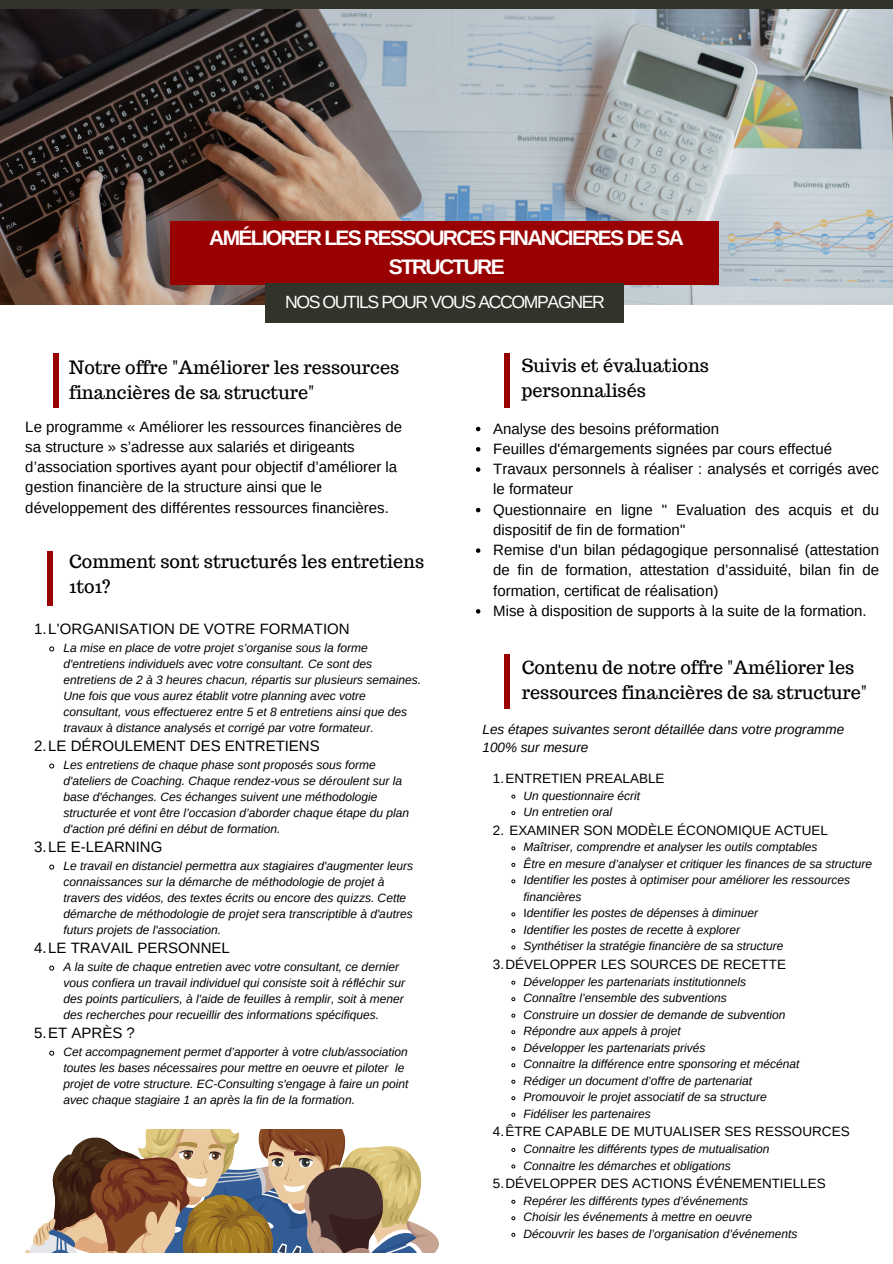
<style>
.page{position:relative;width:893px;height:1264px;background:#fff}
.page>*{position:absolute;margin:0;border:0;box-sizing:border-box;transform-origin:0 0}
.t1{font:700 21px/29.2px "Arimo";letter-spacing:-.08em;color:#fff;text-align:center}
.t2{font:18px/24.8px "Trocchi";color:#000}
.t3{font:17.7px "Arimo";letter-spacing:-.08em;color:#fff}
.t4{font:15px/20.2px "Arimo";color:#000}
.t5{font:13.5px "Arimo";color:#000}
.t6{font:italic 13.5px/18.8px "Arimo";color:#000}
.t7{font:italic 12px/16px "Arimo";color:#000}
.s1{font-style:normal}
</style>
<div class="page">
<div style="left:0;top:0;width:892px;height:10px;background:#32332a"></div>
<img style="left:0;top:10px;width:892px;height:295px">
<div style="left:170px;top:222px;width:549px;height:63px;background:#990001"></div>
<div style="left:54px;top:354px;width:5px;height:54px;background:#990001"></div>
<hr style="left:505px;top:654px;width:4px;height:55px;background:#990001">
<div style="left:47px;top:552px;width:5px;height:54px;background:#990001"></div>
<div style="left:265px;top:284px;width:359px;height:38px;background:#32332a"></div>
<hr style="left:505px;top:354px;width:4px;height:54px;background:#990001">
<svg style="left:25px;top:1129px;width:414px;height:123px"></svg>
<svg style="left:49px;top:646px;width:6px;height:6px"></svg>
<svg style="left:49px;top:763px;width:6px;height:6px"></svg>
<svg style="left:49px;top:864px;width:6px;height:6px"></svg>
<svg style="left:49px;top:965px;width:6px;height:6px"></svg>
<svg style="left:49px;top:1050px;width:6px;height:6px"></svg>
<svg style="left:476px;top:427px;width:4px;height:4px"></svg>
<svg style="left:476px;top:447px;width:4px;height:4px"></svg>
<svg style="left:476px;top:467px;width:4px;height:5px"></svg>
<svg style="left:476px;top:508px;width:4px;height:4px"></svg>
<svg style="left:476px;top:548px;width:4px;height:5px"></svg>
<svg style="left:476px;top:609px;width:4px;height:4px"></svg>
<svg style="left:511px;top:794px;width:5px;height:5px"></svg>
<svg style="left:511px;top:811px;width:5px;height:4px"></svg>
<svg style="left:511px;top:846px;width:5px;height:4px"></svg>
<svg style="left:511px;top:862px;width:5px;height:5px"></svg>
<svg style="left:511px;top:879px;width:5px;height:4px"></svg>
<svg style="left:511px;top:912px;width:5px;height:4px"></svg>
<svg style="left:511px;top:928px;width:5px;height:5px"></svg>
<svg style="left:511px;top:945px;width:5px;height:4px"></svg>
<svg style="left:511px;top:980px;width:5px;height:5px"></svg>
<svg style="left:511px;top:997px;width:5px;height:4px"></svg>
<svg style="left:511px;top:1013px;width:5px;height:5px"></svg>
<svg style="left:511px;top:1030px;width:5px;height:4px"></svg>
<svg style="left:511px;top:1046px;width:5px;height:5px"></svg>
<svg style="left:511px;top:1063px;width:5px;height:4px"></svg>
<svg style="left:511px;top:1079px;width:5px;height:5px"></svg>
<svg style="left:511px;top:1096px;width:5px;height:4px"></svg>
<svg style="left:511px;top:1112px;width:5px;height:5px"></svg>
<svg style="left:511px;top:1148px;width:5px;height:4px"></svg>
<svg style="left:511px;top:1164px;width:5px;height:4px"></svg>
<svg style="left:511px;top:1199px;width:5px;height:5px"></svg>
<svg style="left:511px;top:1216px;width:5px;height:4px"></svg>
<svg style="left:511px;top:1232px;width:5px;height:5px"></svg>
<p class="t1" style="left:209px;top:223px;width:476px">AMÉLIORER LES RESSOURCES FINANCIERES DE SA<br>STRUCTURE</p>
<p class="t3" style="left:285px;top:292px;width:321px">NOS OUTILS POUR VOUS ACCOMPAGNER</p>
<h1 class="t2" style="left:69px;top:355px;width:331px">Notre offre "Améliorer les ressources financières de sa structure"</h1>
<p class="t4" style="left:25px;top:416px;width:378px">Le programme « Améliorer les ressources financières de sa structure » s’adresse aux salariés et dirigeants d’association sportives ayant pour objectif d’améliorer la gestion financière de la structure ainsi que le développement des différentes ressources financières.</p>
<p class="t2" style="left:69px;top:549px;width:356px">Comment sont structurés les entretiens<br>1to1?</p>
<p class="t4" style="left:34px;top:618px;width:317px">1.L’ORGANISATION DE VOTRE FORMATION</p>
<h3 class="t7" style="left:63px;top:639px;width:359px">La mise en place de votre projet s’organise sous la forme d'entretiens individuels avec votre consultant. Ce sont des entretiens de 2 à 3 heures chacun, répartis sur plusieurs semaines.<br>Une fois que vous aurez établit votre planning avec votre consultant, vous effectuerez entre 5 et 8 entretiens ainsi que des travaux à distance analysés et corrigé par votre formateur.</h3>
<h4 class="t4" style="left:34px;top:735px;width:287px">2.LE DÉROULEMENT DES ENTRETIENS</h4>
<h5 class="t7" style="left:63px;top:756px;width:347px">Les entretiens de chaque phase sont proposés sous forme d'ateliers de Coaching. Chaque rendez-vous se déroulent sur la base d'échanges. Ces échanges suivent une méthodologie structurée et vont être l’occasion d’aborder chaque étape du plan d'action pré défini en début de formation.</h5>
<h4 class="t4" style="left:34px;top:836px;width:130px">3.LE E-LEARNING</h4>
<p class="t7" style="left:63px;top:857px;width:351px">Le travail en distanciel permettra aux stagiaires d'augmenter leurs connaissances sur la démarche de méthodologie de projet à travers des vidéos, des textes écrits ou encore des quizzs. Cette démarche de méthodologie de projet sera transcriptible à d'autres futurs projets de l'association.</p>
<p class="t4" style="left:34px;top:937px;width:197px">4.LE TRAVAIL PERSONNEL</p>
<p class="t7" style="left:63px;top:958px;width:343px">A la suite de chaque entretien avec votre consultant, ce dernier vous confiera un travail individuel qui consiste soit à réfléchir sur des points particuliers, à l'aide de feuilles à remplir, soit à mener des recherches pour recueillir des informations spécifiques.</p>
<p class="t4" style="left:34px;top:1022px;width:102px">5.ET APRÈS ?</p>
<p class="t7" style="left:63px;top:1043px;width:346px">Cet accompagnement permet d’apporter à votre club/association toutes les bases nécessaires pour mettre en oeuvre et piloter le projet de votre structure. EC-Consulting s'engage à faire un point avec chaque stagiaire 1 an après la fin de la formation.</p>
<h2 class="t2" style="left:521px;top:353px;width:189px">Suivis et évaluations personnalisés</h2>
<p class="t4" style="left:493px;top:418px;width:227px">Analyse des besoins préformation</p>
<p class="t4" style="left:493px;top:438px;width:340px">Feuilles d'émargements signées par cours effectué</p>
<p class="t4" style="left:493px;top:458px;width:387px">Travaux personnels à réaliser : analysés et corrigés avec le formateur</p>
<h4 class="t4" style="left:493px;top:499px;width:387px">Questionnaire en ligne " Evaluation des acquis et du dispositif de fin de formation"</h4>
<p class="t4" style="left:493px;top:539px;width:387px;text-align:justify">Remise d'un bilan pédagogique personnalisé (attestation de fin de formation, attestation d’assiduité, bilan fin de formation, certificat de réalisation)</p>
<p class="t4" style="left:493px;top:600px;width:375px">Mise à disposition de supports à la suite de la formation.</p>
<p class="t2" style="left:521px;top:655px;width:347px">Contenu de notre offre "Améliorer les ressources financières de sa structure"</p>
<p class="t6" style="left:482px;top:719px;width:363px">Les étapes suivantes seront détaillée dans votre programme<br>100% sur mesure</p>
<p class="t5" style="left:493px;top:770px;width:173px">1.ENTRETIEN PREALABLE</p>
<p class="t7" style="left:523px;top:787px;width:118px;line-height:16.5px">Un questionnaire écrit<br>Un entretien oral</p>
<p class="t5" style="left:493px;top:822px;width:336px">2. EXAMINER SON MODÈLE ÉCONOMIQUE ACTUEL</p>
<p class="t7" style="left:523px;top:839px;width:350px;line-height:16.5px">Maîtriser, comprendre et analyser les outils comptables<br>Être en mesure d’analyser et critiquer les finances de sa structure Identifier les postes à optimiser pour améliorer les ressources financières<br><span class="s1">I</span>dentifier les postes de dépenses à diminuer<br>Identifier les postes de recette à explorer<br>Synthétiser la stratégie financière de sa structure</p>
<p class="t5" style="left:493px;top:956px;width:294px">3.DÉVELOPPER LES SOURCES DE RECETTE</p>
<p class="t7" style="left:523px;top:973px;width:277px;line-height:16.5px">Développer les partenariats institutionnels Connaître l’ensemble des subventions<br>Construire un dossier de demande de subvention Répondre aux appels à projet<br>Développer les partenariats privés<br>Connaitre la différence entre sponsoring et mécénat Rédiger un document d’offre de partenariat Promouvoir le projet associatif de sa structure Fidéliser les partenaires</p>
<p class="t5" style="left:493px;top:1124px;width:358px">4.ÊTRE CAPABLE DE MUTUALISER SES RESSOURCES</p>
<p class="t7" style="left:523px;top:1140px;width:247px;line-height:16.5px">Connaitre les différents types de mutualisation<br>Connaitre les démarches et obligations</p>
<p class="t5" style="left:493px;top:1175px;width:334px">5.DÉVELOPPER DES ACTIONS ÉVÉNEMENTIELLES</p>
<p class="t7" style="left:523px;top:1192px;width:276px;line-height:16.5px">Repérer les différents types d’événements<br>Choisir les événements à mettre en oeuvre<br>Découvrir les bases de l’organisation d’événements</p>
</div>
